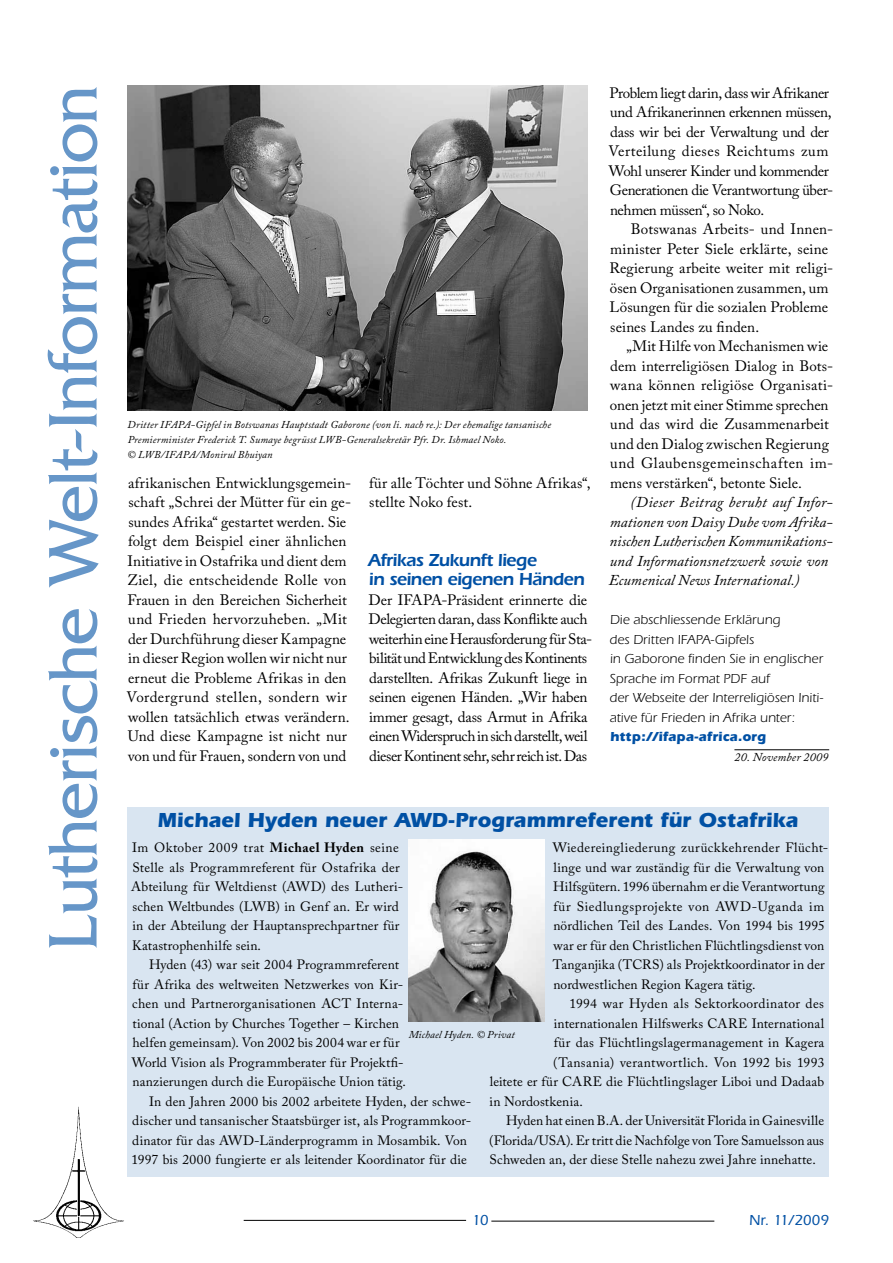
<style>
.page{position:relative;width:893px;height:1263px;background:#fff}
.page>*{position:absolute;margin:0;border:0;box-sizing:border-box;transform-origin:0 0}
.t1{font:72px "Friz Quadrata";letter-spacing:-.02em;color:#6696c8}
.t2{font:700 21px "Itc Eras";color:#0050a4}
.t3{font:600 18px/19.5px "Itc Eras";letter-spacing:-.035em;color:#0050a4}
.t4{font:15px/19.5px "Adobe Caslon Pro";color:#000}
.t5{font:15px/19.5px "Adobe Caslon Pro";letter-spacing:-.02em;color:#000}
.t6{font:italic 15px/19.5px "Adobe Caslon Pro";letter-spacing:.005em;color:#000}
.t7{font:500 15px "Itc Eras";letter-spacing:-.015em;color:#0050a4}
.t8{font:13.5px/19.5px "Adobe Caslon Pro";letter-spacing:.015em;color:#000}
.t9{font:13.5px/19.5px "Itc Eras";letter-spacing:.005em;color:#000}
.t10{font:13.5px "Adobe Caslon Pro";letter-spacing:-.005em;color:#000}
.t11{font:700 13.5px "Itc Eras";letter-spacing:.01em;color:#0050a4}
.t12{font:italic 12px "Adobe Caslon Pro";letter-spacing:.015em;color:#000}
.t13{font:italic 10.5px/15px "Adobe Caslon Pro";letter-spacing:.015em;color:#000}
.s1{font-weight:700}
</style>
<div class="page">
<hr style="left:491px;top:1221px;width:223px;height:1px;background:#000">
<hr style="left:244px;top:1220px;width:222px;height:1px;background:#000">
<img style="left:33px;top:1096px;width:95px;height:142px">
<hr style="left:734px;top:749px;width:95px;height:1px;background:#000">
<img style="left:128px;top:85px;width:460px;height:326px">
<div style="left:128px;top:807px;width:701px;height:370px;background:#d9e5f1"></div>
<img style="left:408px;top:840px;width:136px;height:181px">
<h1 class="t1" style="left:33px;top:951px;width:867px;rotate:-90deg">Lutherische Welt-Information</h1>
<p class="t13" style="left:127px;top:417px;width:425px">Dritter IFAPA-Gipfel in Botswanas Hauptstadt Gaborone (von li. nach re.): Der ehemalige tansanische<br>Premierminister Frederick T. Sumaye begrüsst LWB-Generalsekretär Pfr. Dr. Ishmael Noko.<br>© LWB/IFAPA/Monirul Bhuiyan</p>
<p class="t4" style="left:127px;top:473px;width:226px">afrikanischen Entwicklungsgemein&shy;schaft „Schrei der Mütter für ein ge&shy;sundes Afrika“ gestartet werden. Sie folgt dem Beispiel einer ähnlichen Initiative in Ostafrika und dient dem Ziel, die entscheidende Rolle von Frauen in den Bereichen Sicherheit und Frieden hervorzuheben. „Mit der Durchführung dieser Kampagne in dieser Region wollen wir nicht nur erneut die Probleme Afrikas in den Vordergrund stellen, sondern wir wollen tatsächlich etwas verändern.<br>Und diese Kampagne ist nicht nur von und für Frauen, sondern von und</p>
<p class="t4" style="left:369px;top:473px;width:223px">für alle Töchter und Söhne Afrikas“, stellte Noko fest.</p>
<h3 class="t3" style="left:368px;top:550px;width:218px">Afrikas Zukunft liege<br>in seinen eigenen Händen</h3>
<p class="t5" style="left:369px;top:590px;width:225px">Der IFAPA-Präsident erinnerte die Delegierten daran, dass Konflikte auch weiterhin eine Herausforderung für Sta&shy;bilität und Entwicklung des Kontinents darstellten. Afrikas Zukunft liege in seinen eigenen Händen. „Wir haben immer gesagt, dass Armut in Afrika einen Widerspruch in sich darstellt, weil dieser Kontinent sehr, sehr reich ist. Das</p>
<p class="t5" style="left:608px;top:83px;width:226px">Problem liegt darin, dass wir Afrikaner und Afrikanerinnen erkennen müssen, dass wir bei der Verwaltung und der Verteilung dieses Reichtums zum Wohl unserer Kinder und kommender Generationen die Verantwortung über&shy;nehmen müssen“, so Noko.</p>
<p class="t4" style="left:609px;top:219px;width:225px;text-indent:21px">Botswanas Arbeits- und Innen&shy;minister Peter Siele erklärte, seine Regierung arbeite weiter mit religi&shy;ösen Organisationen zusammen, um Lösungen für die sozialen Probleme seines Landes zu finden.</p>
<p class="t4" style="left:610px;top:336px;width:225px;text-indent:16px">„Mit Hilfe von Mechanismen wie dem interreligiösen Dialog in Bots&shy;wana können religiöse Organisati&shy;onen jetzt mit einer Stimme sprechen und das wird die Zusammenarbeit und den Dialog zwischen Regierung und Glaubensgemeinschaften im&shy;mens verstärken“, betonte Siele.</p>
<p class="t6" style="left:609px;top:492px;width:225px;text-indent:22px">(Dieser Beitrag beruht auf Infor&shy;mationen von Daisy Dube vom Afrika&shy;nischen Lutherischen Kommunikations&shy;und Informationsnetzwerk sowie von Ecumenical News International.)</p>
<p class="t9" style="left:609px;top:610px;width:215px">Die abschliessende Erklärung<br>des Dritten IFAPA-Gipfels<br>in Gaborone finden Sie in englischer<br>Sprache im Format PDF auf<br>der Webseite der Interreligiösen Initi&shy;ative für Frieden in Afrika unter:</p>
<p class="t11" style="left:610px;top:729px;width:158px">http://ifapa-africa.org</p>
<p class="t12" style="left:734px;top:749px;width:95px">20. November 2009</p>
<h2 class="t2" style="left:157px;top:808px;width:642px">Michael Hyden neuer AWD-Programmreferent für Ostafrika</h2>
<p class="t8" style="left:131px;top:838px;width:273px">Im Oktober 2009 trat <span class="s1">Michael Hyden</span> seine Stelle als Programmreferent für Ostafrika der Abteilung für Weltdienst (AWD) des Lutheri&shy;schen Weltbundes (LWB) in Genf an. Er wird in der Abteilung der Hauptansprechpartner für Katastrophenhilfe sein.</p>
<p class="t8" style="left:149px;top:955px;width:252px">Hyden (43) war seit 2004 Programmreferent</p>
<p class="t8" style="left:132px;top:974px;width:272px">für Afrika des weltweiten Netzwerkes von Kir-</p>
<p class="t8" style="left:132px;top:994px;width:272px">chen und Partnerorganisationen ACT Interna-</p>
<p class="t8" style="left:132px;top:1013px;width:268px">tional (Action by Churches Together – Kirchen</p>
<p class="t8" style="left:132px;top:1033px;width:269px">helfen gemeinsam). Von 2002 bis 2004 war er für</p>
<p class="t8" style="left:132px;top:1052px;width:273px">World Vision als Programmberater für Projektfi-</p>
<p class="t8" style="left:132px;top:1072px;width:275px">nanzierungen durch die Europäische Union tätig.</p>
<p class="t8" style="left:149px;top:1091px;width:324px">In den Jahren 2000 bis 2002 arbeitete Hyden, der schwe-</p>
<p class="t8" style="left:132px;top:1111px;width:340px">discher und tansanischer Staatsbürger ist, als Programmkoor-</p>
<p class="t8" style="left:132px;top:1130px;width:336px">dinator für das AWD-Länderprogramm in Mosambik. Von</p>
<p class="t8" style="left:131px;top:1150px;width:337px">1997 bis 2000 fungierte er als leitender Koordinator für die</p>
<p class="t8" style="left:553px;top:838px;width:277px">Wiedereingliederung zurückkehrender Flücht&shy;linge und war zuständig für die Verwaltung von Hilfsgütern. 1996 übernahm er die Verantwortung für Siedlungsprojekte von AWD-Uganda im nördlichen Teil des Landes. Von 1994 bis 1995 war er für den Christlichen Flüchtlingsdienst von Tanganjika (TCRS) als Projektkoordinator in der nordwestlichen Region Kagera tätig.</p>
<p class="t8" style="left:569px;top:994px;width:256px">1994 war Hyden als Sektorkoordinator des</p>
<p class="t8" style="left:554px;top:1013px;width:272px">internationalen Hilfswerks CARE International</p>
<p class="t8" style="left:554px;top:1033px;width:272px">für das Flüchtlingslagermanagement in Kagera</p>
<p class="t8" style="left:553px;top:1052px;width:273px">(Tansania) verantwortlich. Von 1992 bis 1993</p>
<p class="t8" style="left:490px;top:1072px;width:336px">leitete er für CARE die Flüchtlingslager Liboi und Dadaab</p>
<p class="t8" style="left:490px;top:1091px;width:95px">in Nordostkenia.</p>
<p class="t8" style="left:506px;top:1111px;width:319px">Hyden hat einen B.A. der Universität Florida in Gainesville</p>
<p class="t10" style="left:489px;top:1132px;width:336px">(Florida/USA). Er tritt die Nachfolge von Tore Samuelsson aus</p>
<p class="t8" style="left:489px;top:1150px;width:328px">Schweden an, der diese Stelle nahezu zwei Jahre innehatte.</p>
<p class="t13" style="left:409px;top:1026px;width:108px">Michael Hyden. © Privat</p>
<p class="t7" style="left:472px;top:1212px;width:18px">10</p>
<p class="t7" style="left:749px;top:1212px;width:82px">Nr. 11/2009</p>
</div>
